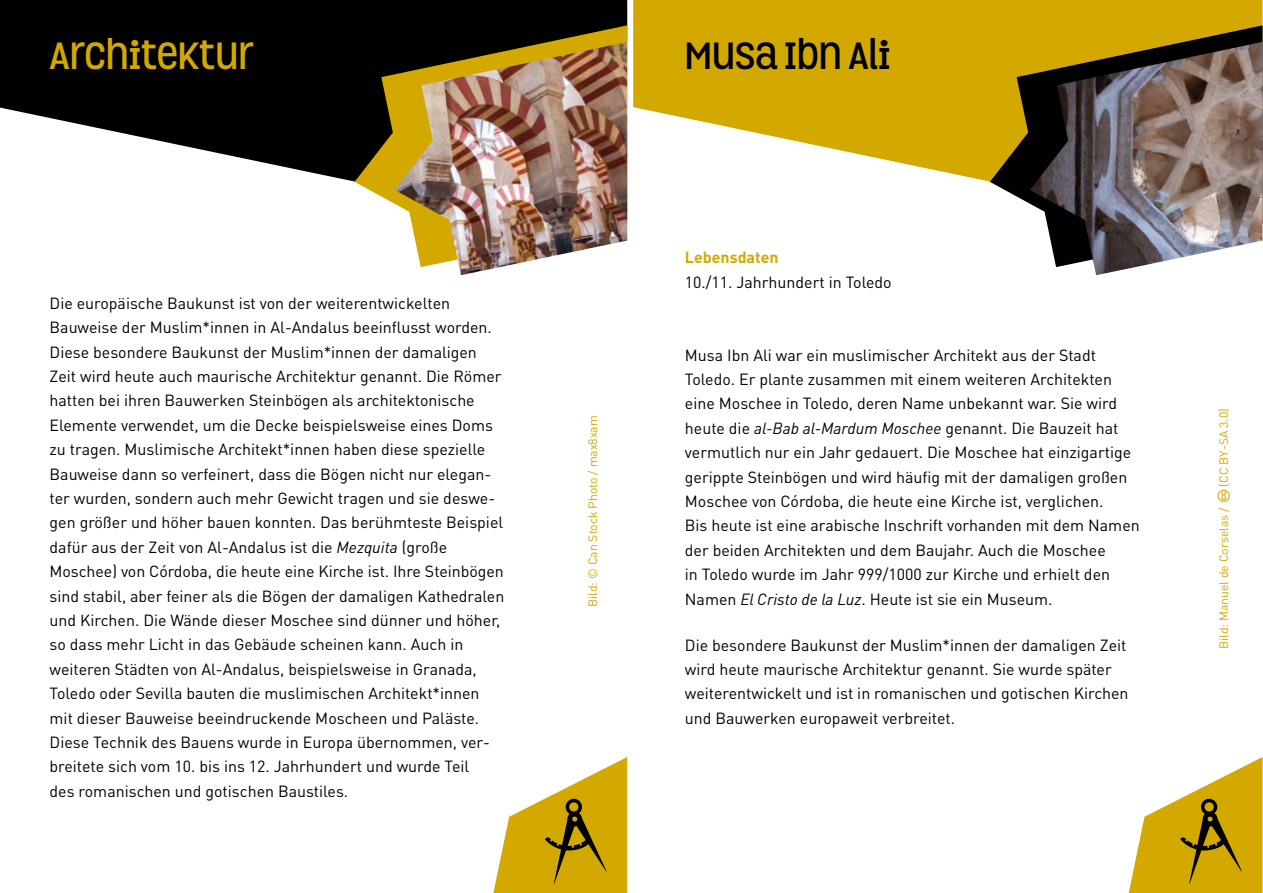
<style>
.page{position:relative;width:1263px;height:893px;background:#fff}
.page>*{position:absolute;margin:0;border:0;box-sizing:border-box;transform-origin:0 0}
.t1{font:700 36.6px "Grota";color:#d3a900}
.t2{font:700 36.6px "Grota";color:#000}
.t3{font:16.05px/24.5px "DINOT";color:#000}
.t4{font:700 16.05px "DINOT";color:#d3a900}
.t5{font:12.15px "DINOT";letter-spacing:-.005em;color:#d3a900}
.s1{font-style:italic}
</style>
<div class="page">
<svg style="left:633px;top:0;width:629px;height:182px;fill:#d3a900"></svg>
<svg style="left:990px;top:25px;width:272px;height:179px;background:#a5860a"></svg>
<img style="left:1030px;top:42px;width:232px;height:233px">
<svg style="left:1129px;top:757px;width:133px;height:136px"></svg>
<div style="left:1201px;top:799px;width:16px;height:16px;border:4px solid #000;border-radius:50%"></div>
<svg style="left:0;top:0;width:627px;height:182px;fill:#000"></svg>
<svg style="left:355px;top:25px;width:272px;height:179px;background:#3a300a"></svg>
<img style="left:395px;top:42px;width:232px;height:233px">
<svg style="left:493px;top:757px;width:134px;height:136px"></svg>
<div style="left:566px;top:799px;width:16px;height:16px;border:4px solid #000;border-radius:50%"></div>
<h1 class="t1" style="left:50px;top:28px;width:206px">ARCHITEKTUR</h1>
<p class="t3" style="left:50px;top:290px;width:456px">Die europäische Baukunst ist von der weiterentwickelten Bauweise der Muslim*innen in Al-Andalus beeinflusst worden.<br>Diese besondere Baukunst der Muslim*innen der damaligen Zeit wird heute auch maurische Architektur genannt. Die Römer hatten bei ihren Bauwerken Steinbögen als architektonische Elemente verwendet, um die Decke beispielsweise eines Doms zu tragen. Muslimische Architekt*innen haben diese spezielle Bauweise dann so verfeinert, dass die Bögen nicht nur elegan&shy;ter wurden, sondern auch mehr Gewicht tragen und sie deswe&shy;gen größer und höher bauen konnten. Das berühmteste Beispiel dafür aus der Zeit von Al-Andalus ist die <span class="s1">Mezquita</span> (große Moschee) von Córdoba, die heute eine Kirche ist. Ihre Steinbögen sind stabil, aber feiner als die Bögen der damaligen Kathedralen und Kirchen. Die Wände dieser Moschee sind dünner und höher, so dass mehr Licht in das Gebäude scheinen kann. Auch in weiteren Städten von Al-Andalus, beispielsweise in Granada, Toledo oder Sevilla bauten die muslimischen Architekt*innen mit dieser Bauweise beeindruckende Moscheen und Paläste.<br>Diese Technik des Bauens wurde in Europa übernommen, ver&shy;breitete sich vom 10. bis ins 12. Jahrhundert und wurde Teil<br>des romanischen und gotischen Baustiles.</p>
<p class="t5" style="left:584px;top:607px;width:193px;rotate:-90deg">Bild: © Can Stock Photo / max8xam</p>
<h1 class="t2" style="left:685px;top:28px;width:207px">MUSA IBN ALI</h1>
<p class="t4" style="left:685px;top:247px;width:95px">Lebensdaten</p>
<p class="t3" style="left:685px;top:269px;width:208px">10./11. Jahrhundert in Toledo</p>
<p class="t3" style="left:685px;top:342px;width:456px">Musa Ibn Ali war ein muslimischer Architekt aus der Stadt Toledo. Er plante zusammen mit einem weiteren Architekten eine Moschee in Toledo, deren Name unbekannt war. Sie wird heute die <span class="s1">al-Bab al-Mardum Moschee</span> genannt. Die Bauzeit hat vermutlich nur ein Jahr gedauert. Die Moschee hat einzigartige gerippte Steinbögen und wird häufig mit der damaligen großen Moschee von Córdoba, die heute eine Kirche ist, verglichen.<br>Bis heute ist eine arabische Inschrift vorhanden mit dem Namen der beiden Architekten und dem Baujahr. Auch die Moschee<br>in Toledo wurde im Jahr 999/1000 zur Kirche und erhielt den Namen <span class="s1">El Cristo de la Luz</span>. Heute ist sie ein Museum.</p>
<p class="t3" style="left:685px;top:632px;width:445px">Die besondere Baukunst der Muslim*innen der damaligen Zeit wird heute maurische Architektur genannt. Sie wurde später weiterentwickelt und ist in romanischen und gotischen Kirchen und Bauwerken europaweit verbreitet.</p>
<p class="t5" style="left:1215px;top:487px;width:80px;rotate:-90deg">(CC BY-SA 3.0)</p>
<p class="t5" style="left:1215px;top:649px;width:143px;rotate:-90deg">Bild: Manuel de Corselas /</p>
</div>
